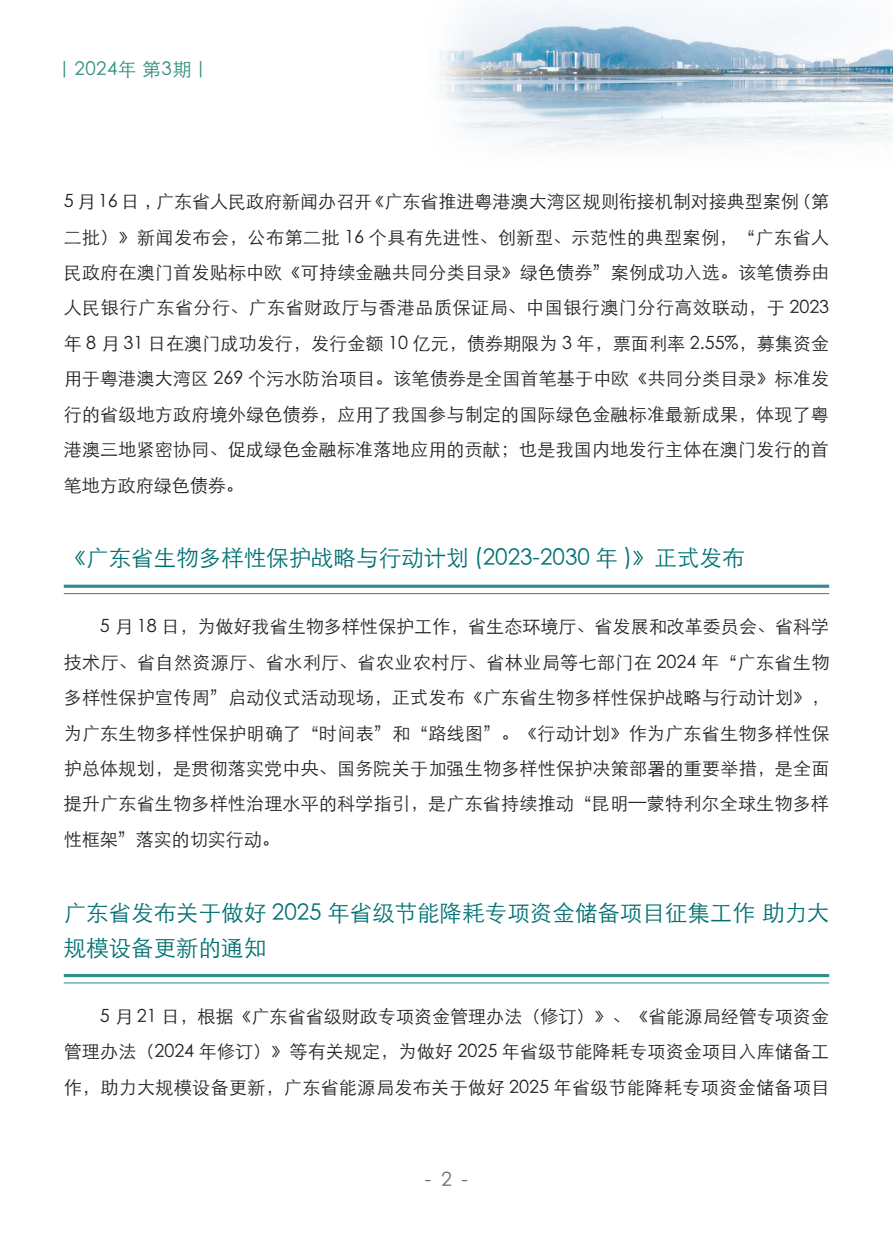
<style>
.page{position:relative;width:893px;height:1234px;background:#fff}
.page>*{position:absolute;margin:0;border:0;box-sizing:border-box;transform-origin:0 0}
.t1{font:300 22.5px/35.4px "ST Heiti SC";color:#017072}
.t2{font:300 19.5px "ST Heiti SC";color:#6c6d70}
.t3{font:300 18.75px "ST Heiti SC";letter-spacing:.025em;color:#2f8d7c}
.t4{font:300 18px/35.4px "ST Heiti SC";letter-spacing:.015em;color:#231f20;text-align:justify}
</style>
<div class="page">
<img style="left:438px;top:2px;width:455px;height:146px">
<hr style="left:64px;top:584px;width:765px;height:3px;background:#017072">
<hr style="left:64px;top:593px;width:765px;height:1px;background:#017072">
<hr style="left:64px;top:973px;width:765px;height:3px;background:#017072">
<hr style="left:64px;top:982px;width:765px;height:1px;background:#017072">
<p class="t3" style="left:55px;top:53px;width:157px">｜2024年 第3期｜</p>
<p class="t4" style="left:64px;top:182px;width:767px">5 月 16 日，广东省人民政府新闻办召开《广东省推进粤港澳大湾区规则衔接机制对接典型案例（第二批）》新闻发布会，公布第二批 16 个具有先进性、创新型、示范性的典型案例，“广东省人民政府在澳门首发贴标中欧《可持续金融共同分类目录》绿色债券”案例成功入选。该笔债券由人民银行广东省分行、广东省财政厅与香港品质保证局、中国银行澳门分行高效联动，于 2023年 8 月 31 日在澳门成功发行，发行金额 10 亿元，债券期限为 3 年，票面利率 2.55%，募集资金用于粤港澳大湾区 269 个污水防治项目。该笔债券是全国首笔基于中欧《共同分类目录》标准发行的省级地方政府境外绿色债券，应用了我国参与制定的国际绿色金融标准最新成果，体现了粤港澳三地紧密协同、促成绿色金融标准落地应用的贡献；也是我国内地发行主体在澳门发行的首笔地方政府绿色债券。</p>
<p class="t1" style="left:64px;top:538px;width:682px">《广东省生物多样性保护战略与行动计划 (2023-2030 年 )》正式发布</p>
<p class="t4" style="left:64px;top:607px;width:767px;text-indent:36px">5 月 18 日，为做好我省生物多样性保护工作，省生态环境厅、省发展和改革委员会、省科学技术厅、省自然资源厅、省水利厅、省农业农村厅、省林业局等七部门在 2024 年“广东省生物多样性保护宣传周”启动仪式活动现场，正式发布《广东省生物多样性保护战略与行动计划》，为广东生物多样性保护明确了“时间表”和“路线图”。《行动计划》作为广东省生物多样性保护总体规划，是贯彻落实党中央、国务院关于加强生物多样性保护决策部署的重要举措，是全面提升广东省生物多样性治理水平的科学指引，是广东省持续推动“昆明—蒙特利尔全球生物多样性框架”落实的切实行动。</p>
<p class="t1" style="left:64px;top:892px;width:767px">广东省发布关于做好 2025 年省级节能降耗专项资金储备项目征集工作助力大规模设备更新的通知</p>
<p class="t4" style="left:64px;top:996px;width:767px;text-indent:36px">5 月 21 日，根据《广东省省级财政专项资金管理办法（修订）》、《省能源局经管专项资金管理办法（2024 年修订）》等有关规定，为做好 2025 年省级节能降耗专项资金项目入库储备工作，助力大规模设备更新，广东省能源局发布关于做好 2025 年省级节能降耗专项资金储备项目</p>
<p class="t2" style="left:425px;top:1162px;width:45px">- 2 -</p>
</div>
